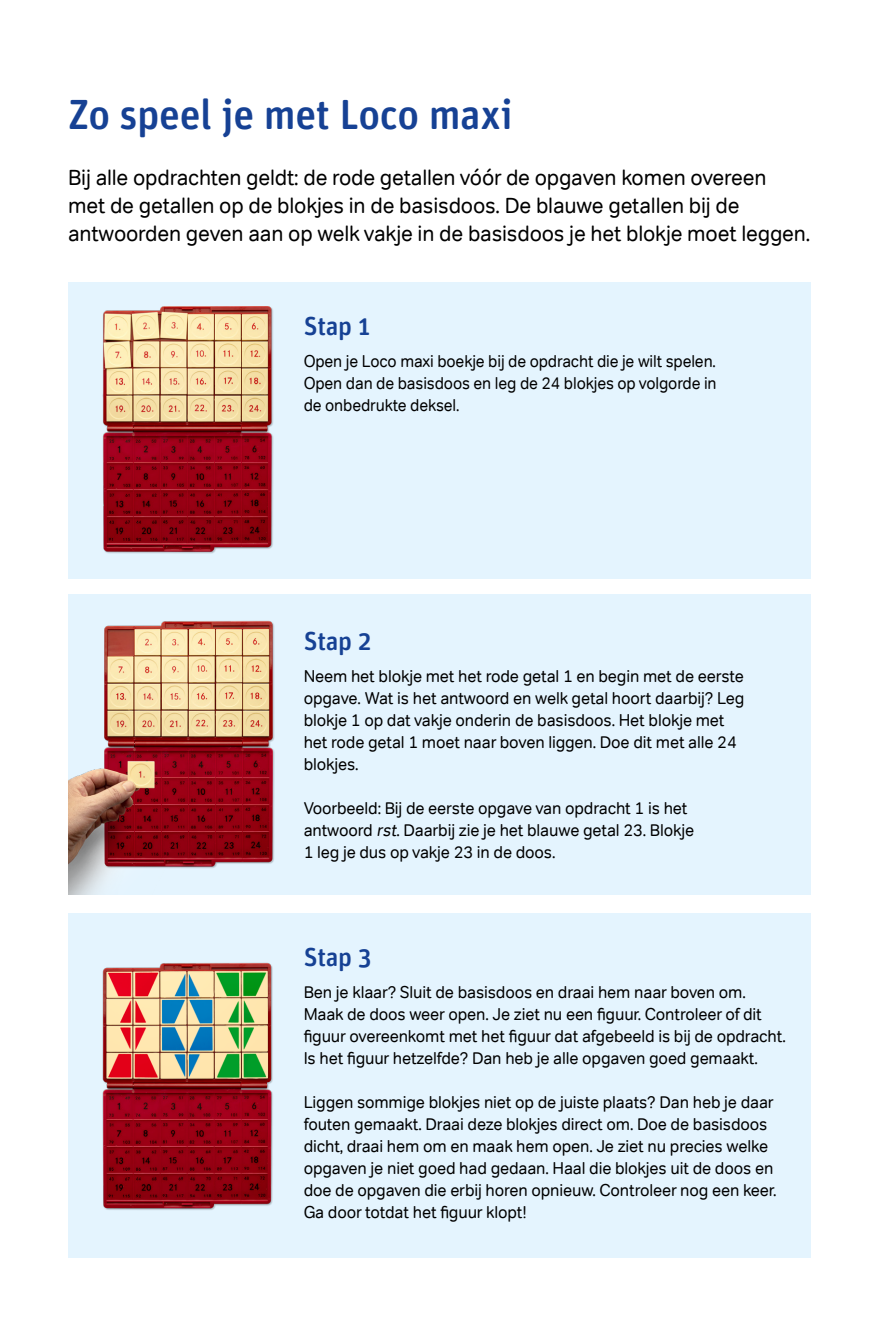
<style>
.page{position:relative;width:879px;height:1333px;background:#fff}
.page>*{position:absolute;margin:0;border:0;box-sizing:border-box;transform-origin:0 0}
.CIJFER_UK___PUK{font:500 42px "Unit Rounded Pro";letter-spacing:-.01em;color:#164194}
.t1{font:500 26px "Unit Rounded Pro";letter-spacing:-.01em;color:#164194}
.t2{font:22px/28px "Tondo";letter-spacing:-.01em;color:#000;scale:.95 1}
.t3{font:17px/22px "Tondo";letter-spacing:-.01em;color:#000;scale:.95 1}
.t4{font:17px/22px "Tondo";letter-spacing:-.01em;color:#000;text-align:justify;scale:.92 1}
.s1{font-style:italic}
</style>
<div class="page">
<div style="left:68px;top:913px;width:743px;height:344px;background:#e4f4fe"></div>
<div style="left:68px;top:594px;width:743px;height:300px;background:#e4f4fe"></div>
<img style="left:68px;top:620px;width:207px;height:274px">
<div style="left:68px;top:282px;width:743px;height:296px;background:#e4f4fe"></div>
<img style="left:102px;top:306px;width:172px;height:248px">
<img style="left:102px;top:962px;width:171px;height:248px">
<p class="CIJFER_UK___PUK" style="left:68px;top:85px;width:446px">Zo speel je met Loco maxi</p>
<p class="t2" style="left:68px;top:164px;width:783px">Bij alle opdrachten geldt: de rode getallen vóór de opgaven komen overeen<br>met de getallen op de blokjes in de basisdoos. De blauwe getallen bij de antwoorden geven aan op welk vakje in de basisdoos je het blokje moet leggen.</p>
<p class="t1" style="left:304px;top:308px;width:68px">Stap 1</p>
<p class="t4" style="left:304px;top:350px;width:450px">Open je Loco maxi boekje bij de opdracht die je wilt spelen.<br>Open dan de basisdoos en leg de 24 blokjes op volgorde in de onbedrukte deksel.</p>
<p class="t1" style="left:304px;top:622px;width:69px">Stap 2</p>
<p class="t3" style="left:304px;top:665px;width:465px">Neem het blokje met het rode getal 1 en begin met de eerste opgave. Wat is het antwoord en welk getal hoort daarbij? Leg blokje 1 op dat vakje onderin de basisdoos. Het blokje met het rode getal 1 moet naar boven liggen. Doe dit met alle 24 blokjes.</p>
<p class="t3" style="left:304px;top:797px;width:413px">Voorbeeld: Bij de eerste opgave van opdracht 1 is het antwoord <span class="s1">rst</span>. Daarbij zie je het blauwe getal 23. Blokje<br>1 leg je dus op vakje 23 in de doos.</p>
<p class="t1" style="left:304px;top:938px;width:69px">Stap 3</p>
<p class="t3" style="left:304px;top:981px;width:509px">Ben je klaar? Sluit de basisdoos en draai hem naar boven om.<br>Maak de doos weer open. Je ziet nu een figuur. Controleer of dit figuur overeenkomt met het figuur dat afgebeeld is bij de opdracht.<br>Is het figuur hetzelfde? Dan heb je alle opgaven goed gemaakt.</p>
<p class="t3" style="left:304px;top:1091px;width:499px">Liggen sommige blokjes niet op de juiste plaats? Dan heb je daar fouten gemaakt. Draai deze blokjes direct om. Doe de basisdoos dicht, draai hem om en maak hem open. Je ziet nu precies welke opgaven je niet goed had gedaan. Haal die blokjes uit de doos en doe de opgaven die erbij horen opnieuw. Controleer nog een keer.<br>Ga door totdat het figuur klopt!</p>
</div>
